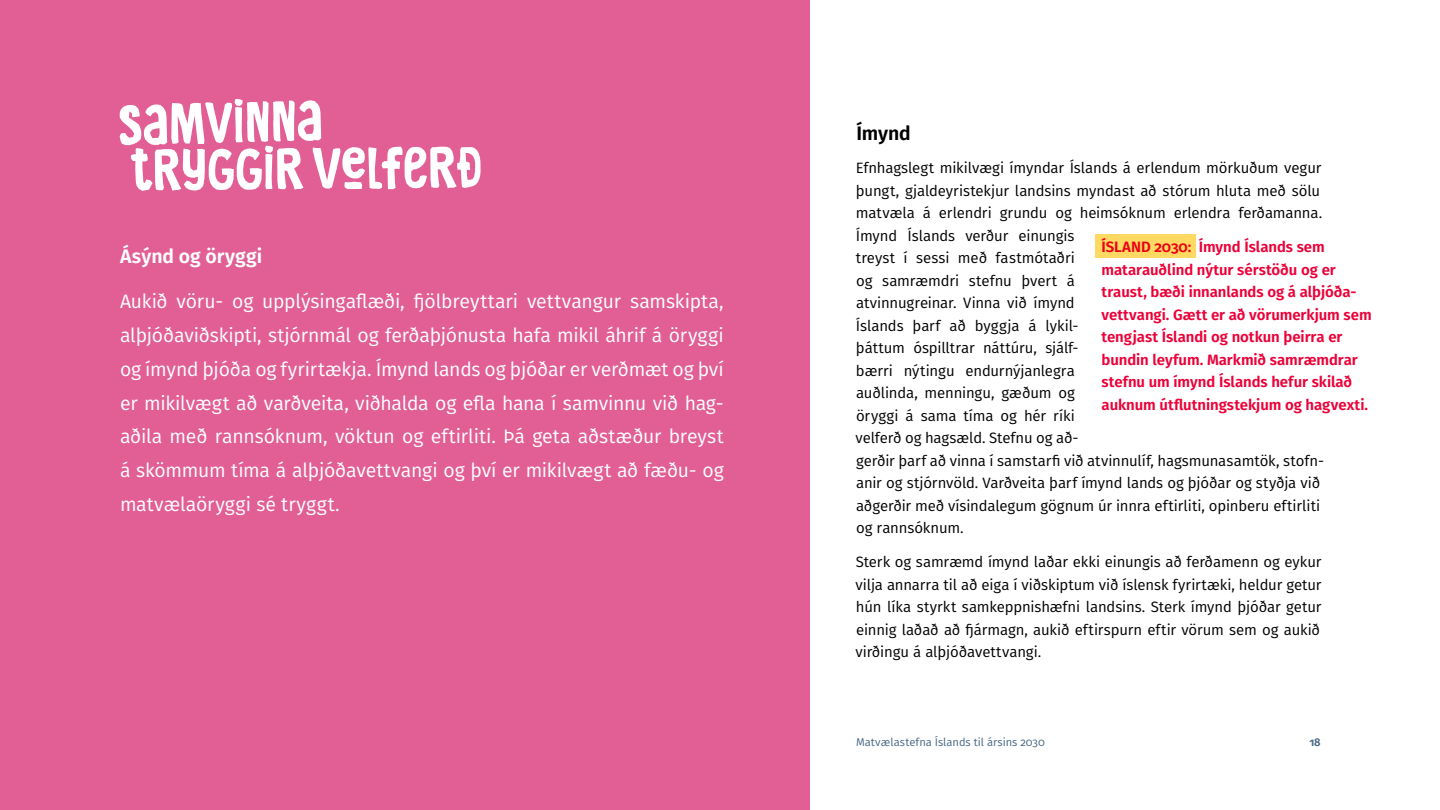
<style>
.page{position:relative;width:1440px;height:810px;background:#fff}
.page>*{position:absolute;margin:0;border:0;box-sizing:border-box;transform-origin:0 0}
.Fyrirsögn{font:60px "Food Truck Signage";letter-spacing:-.025em;color:#fff}
.Undirfyrirsögn-bold{font:19.5px/33.8px "Fira GO";color:#fff;text-align:justify}
.Undirfyrirsögn-bold-2{font:600 19.5px "Fira GO";color:#fff}
.Undirfyrirsögn-bold-3{font:600 19.5px "Fira GO";letter-spacing:-.005em;color:#000}
.Meginmál{font:15px/22.5px "Fira GO";letter-spacing:-.01em;color:#000}
.Bullets_-_Ísland{font:600 15px/22.5px "Fira GO";letter-spacing:-.005em;color:#eb0038}
.t1{font:11.25px "Fira GO";color:#486785}
.t2{font:600 11.25px "Fira GO";color:#486785}
</style>
<div class="page">
<div style="left:0;top:0;width:810px;height:810px;background:#e15f95"></div>
<div style="left:1096px;top:234px;width:100px;height:23px;background:#ffd962"></div>
<p class="Fyrirsögn" style="left:116px;top:90px;width:203px;rotate:-2deg">SAMVINNA</p>
<p class="Fyrirsögn" style="left:129px;top:133px;width:355px">TRYGGIR VELFERÐ</p>
<p class="Undirfyrirsögn-bold-2" style="left:120px;top:245px;width:144px">Ásýnd og öryggi</p>
<p class="Undirfyrirsögn-bold" style="left:120px;top:285px;width:605px">Aukið vöru- og upplýsingaflæði, fjölbreyttari vettvangur samskipta, alþjóðaviðskipti, stjórnmál og ferðaþjónusta hafa mikil áhrif á öryggi og ímynd þjóða og fyrirtækja. Ímynd lands og þjóðar er verðmæt og því er mikilvægt að varðveita, viðhalda og efla hana í samvinnu við hag&shy;aðila með rannsóknum, vöktun og eftirliti. Þá geta aðstæður breyst á skömmum tíma á alþjóðavettvangi og því er mikilvægt að fæðu- og matvælaöryggi sé tryggt.</p>
<p class="Undirfyrirsögn-bold-3" style="left:856px;top:121px;width:56px">Ímynd</p>
<p class="Meginmál" style="left:856px;top:157px;width:470px">Efnhagslegt mikilvægi ímyndar Íslands á erlendum mörkuðum vegur þungt, gjaldeyristekjur landsins myndast að stórum hluta með sölu matvæla á erlendri grundu og heimsóknum erlendra ferðamanna.<br>Ímynd Íslands verður einungis<br>treyst í sessi með fastmótaðri<br>og samræmdri stefnu þvert á<br>atvinnugreinar. Vinna við ímynd<br>Íslands þarf að byggja á lykil-<br>þáttum óspilltrar náttúru, sjálf-<br>bærri nýtingu endurnýjanlegra<br>auðlinda, menningu, gæðum og<br>öryggi á sama tíma og hér ríki<br>velferð og hagsæld. Stefnu og að-<br>gerðir þarf að vinna í samstarfi við atvinnulíf, hagsmunasamtök, stofn&shy;anir og stjórnvöld. Varðveita þarf ímynd lands og þjóðar og styðja við aðgerðir með vísindalegum gögnum úr innra eftirliti, opinberu eftirliti og rannsóknum.</p>
<p class="Meginmál" style="left:856px;top:551px;width:468px;text-align:justify">Sterk og samræmd ímynd laðar ekki einungis að ferðamenn og eykur vilja annarra til að eiga í viðskiptum við íslensk fyrirtæki, heldur getur hún líka styrkt samkeppnishæfni landsins. Sterk ímynd þjóðar getur einnig laðað að fjármagn, aukið eftirspurn eftir vörum sem og aukið virðingu á alþjóðavettvangi.</p>
<p class="Bullets_-_Ísland" style="left:1102px;top:236px;width:272px">ÍSLAND 2030: Ímynd Íslands sem matarauðlind nýtur sérstöðu og er traust, bæði innanlands og á alþjóða&shy;vettvangi. Gætt er að vörumerkjum sem tengjast Íslandi og notkun þeirra er bundin leyfum. Markmið samræmdrar stefnu um ímynd Íslands hefur skilað auknum útflutningstekjum og hagvexti.</p>
<p class="t1" style="left:856px;top:735px;width:190px">Matvælastefna Íslands til ársins 2030</p>
<p class="t2" style="left:1309px;top:735px;width:13px">18</p>
</div>
